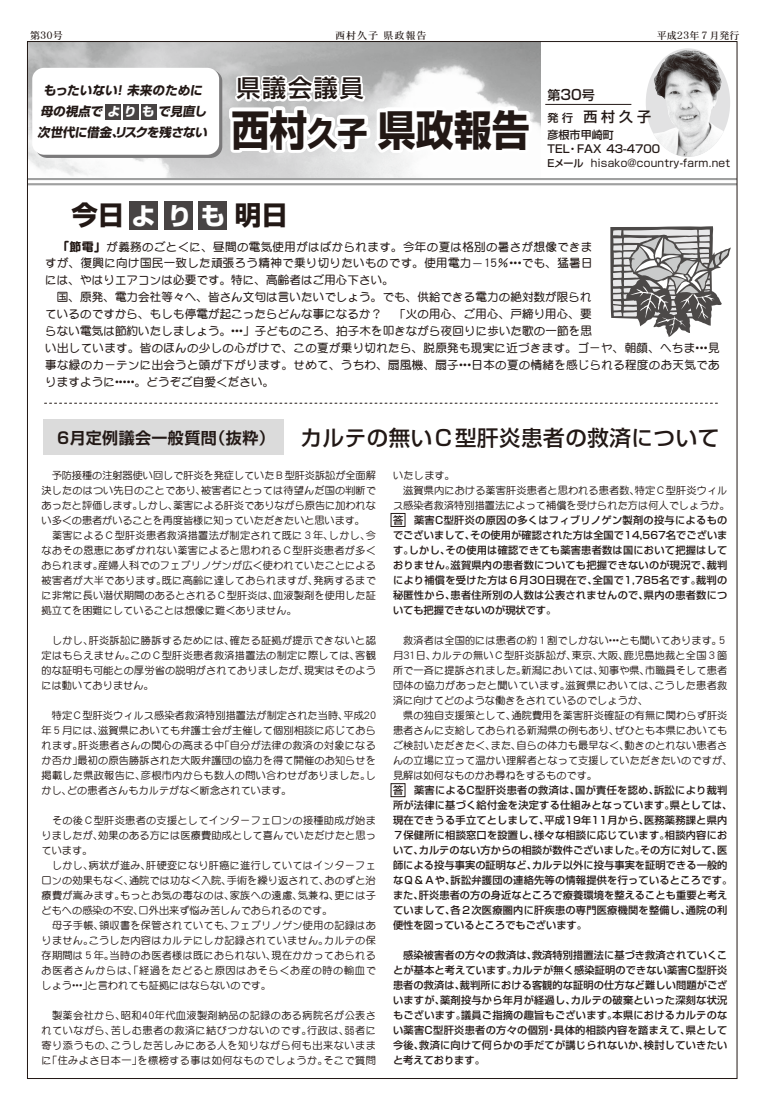
<style>
.page{position:relative;width:772px;height:1112px;background:#fff}
.page>*{position:absolute;margin:0;border:0;box-sizing:border-box;transform-origin:0 0}
.t1{font:700 41.8px "Shin Go Pro";color:#221815;scale:.91 1}
.t2{font:700 26.4px "Shin Go Pro";color:#221815}
.t3{font:500 24px "Shin Go Pro";letter-spacing:.075em;color:#221815}
.t4{font:500 21.5px "Shin Go Pro";letter-spacing:.025em;color:#221815}
.t5{font:700 16px "Shin Go Pro De";letter-spacing:.025em;color:#221815}
.t6{font:500 14px "Shin Go Pro";color:#221815}
.t7{font:500 13px "Shin Go Pro";color:#221815}
.t8{font:700 12.4px/21px "Shin Go Pro";color:#221815;text-align:center}
.t9{font:11.5px/17px "DF Maru Gothic G Bd 90 pv RKSJ H";letter-spacing:.025em;color:#221815}
.t10{font:500 11px/14px "Shin Go Pro";color:#221815}
.t11{font:10.5px "Shin Go Pro";letter-spacing:.025em;color:#221815}
.t12{font:500 10.2px/15px "Shin Go Pro";letter-spacing:.025em;color:#221815}
.t13{font:10.2px/15px "DF Maru Gothic G Md 90 pv RKSJ H";letter-spacing:.01em;color:#221815;text-align:justify}
.t14{font:10px "DFHS Mincho G W5 90 pv RKSJ H";color:#221815}
.t15{font:10px "DFHS Mincho G W5 90 pv RKSJ H";letter-spacing:.1em;color:#221815}
.s1{color:#fff}
.s2{font-size:33px}
.s3{font-size:24.2px;color:#fff}
.s4{font-size:14px}
.s5{font-size:11px}
.s6{font-weight:500;font-size:10px}
.s7{font-family:"DF Maru Gothic SB MP RKSJ H";font-size:12px}
.s8{font-family:"Koz Go Pro"}
.s9{font-family:"DF Maru Gothic G Md 90 pv RKSJ H";font-weight:400}
</style>
<div class="page">
<div style="left:43px;top:418px;width:240px;height:36px;background:#dbdbdb"></div>
<div style="left:645px;top:48px;width:84px;height:109px;background:#e2e2e3;border-radius:50%"></div>
<img style="left:652px;top:50px;width:71px;height:107px">
<img style="left:29px;top:43px;width:511px;height:135px">
<div style="left:27px;top:178px;width:709px;height:7px;background:#a6a7a7"></div>
<hr style="left:27px;top:180px;width:709px;height:3px;background:#fff">
<div style="left:129px;top:201px;width:29px;height:29px;background:#474343"></div>
<div style="left:163px;top:201px;width:29px;height:29px;background:#474343"></div>
<div style="left:197px;top:201px;width:29px;height:29px;background:#474343"></div>
<svg style="left:225px;top:72px;width:310px;height:88px"></svg>
<div style="left:35px;top:70px;width:187px;height:88px;background:#7b7a7b;border-radius:12px"></div>
<div style="left:32px;top:68px;width:187px;height:87px;background:#fff;border-radius:12px"></div>
<div style="left:105px;top:104px;width:16px;height:15px;background:#474343"></div>
<div style="left:123px;top:104px;width:15px;height:15px;background:#474343"></div>
<div style="left:141px;top:104px;width:15px;height:15px;background:#474343"></div>
<hr style="left:545px;top:104px;width:86px;height:1px;background:#221815">
<svg style="left:45px;top:402px;width:672px;height:1px"></svg>
<svg style="left:610px;top:226px;width:120px;height:111px"></svg>
<div style="left:390px;top:513px;width:15px;height:14px;border:1px solid #221815"></div>
<div style="left:390px;top:783px;width:15px;height:14px;border:1px solid #221815"></div>
<p class="t14" style="left:30px;top:30px;width:34px">第30号</p>
<p class="t15" style="left:335px;top:30px;width:93px">西村久子 県政報告</p>
<p class="t14" style="left:656px;top:30px;width:84px">平成23年７月発行</p>
<p class="t8" style="left:38px;top:79px;width:173px">もったいない！未来のために母の視点で <span class="s1">よ り も</span> で見直し次世代に借金、リスクを残さない</p>
<p class="t3" style="left:236px;top:69px;width:129px">県議会議員</p>
<p class="t1" style="left:231px;top:96px;width:329px">西村<span class="s2">久子</span>県政報告</p>
<p class="t2" style="left:71px;top:194px;width:218px">今日<span class="s3">よ り も</span> 明日</p>
<p class="t7" style="left:547px;top:84px;width:49px">第<span class="s4">30</span>号</p>
<p class="t6" style="left:547px;top:105px;width:105px"><span class="s5">発 行</span> 西 村 久 子</p>
<p class="t10" style="left:547px;top:126px;width:114px">彦根市甲崎町　<br>TEL・FAX 43-4700</p>
<p class="t11" style="left:547px;top:154px;width:184px"><span class="s6">Eメール</span> hisako@country-farm.net</p>
<p class="t9" style="left:45px;top:238px;width:675px;text-indent:12px"><span class="s7">「節電」</span>が義務のごとくに、昼間の電気使用がはばかられます。今年の夏は格別の暑さが想像できま<br>すが、復興に向け国民一致した頑張ろう精神で乗り切りたいものです。使用電力<span class="s8">－</span>15％･･･でも、猛暑日<br>には、やはりエアコンは必要です。特に、高齢者はご用心下さい。<br>　国、原発、電力会社等々へ、皆さん文句は言いたいでしょう。でも、供給できる電力の絶対数が限られ<br>ているのですから、もしも停電が起こったらどんな事になるか？　「火の用心、ご用心、戸締り用心、要<br>らない電気は節約いたしましょう。･･･」子どものころ、拍子木を叩きながら夜回りに歩いた歌の一節を思<br>い出しています。皆のほんの少しの心がけで、この夏が乗り切れたら、脱原発も現実に近づきます。ゴーヤ、朝顔、へちま･･･見事な緑のカーテンに出会うと頭が下がります。せめて、うちわ、扇風機、扇子･･･日本の夏の情緒を感じられる程度のお天気でありますように･････。どうぞご自愛ください。</p>
<p class="t5" style="left:57px;top:424px;width:219px">6月定例議会一般質問（抜粋）</p>
<p class="t4" style="left:300px;top:420px;width:420px">カルテの無いＣ型肝炎患者の救済について</p>
<p class="t13" style="left:42px;top:467px;width:336px;text-align:left">　予防接種の注射器使い回しで肝炎を発症していたＢ型肝炎訴訟が全面解決したのはつい先日のことであり、被害者にとっては待望んだ国の判断であったと評価します。しかし、薬害による肝炎でありながら原告に加われない多くの患者がいることを再度皆様に知っていただきたいと思います。　薬害によるＣ型肝炎患者救済措置法が制定されて既に３年、しかし、今なおその恩恵にあずかれない薬害によると思われるＣ型肝炎患者が多くおられます。産婦人科でのフェブリノゲンが広く使われていたことによる被害者が大半であります。既に高齢に達しておられますが、発病するまでに非常に長い潜伏期間のあるとされるＣ型肝炎は、血液製剤を使用した証拠立てを困難にしていることは想像に難くありません。</p>
<p class="t13" style="left:42px;top:632px;width:336px">　しかし、肝炎訴訟に勝訴するためには、確たる証拠が提示できないと認定はもらえません。このＣ型肝炎患者救済措置法の制定に際しては、客観的な証明も可能との厚労省の説明がされておりましたが、現実はそのようには動いておりません。</p>
<p class="t13" style="left:42px;top:707px;width:336px">　特定Ｃ型肝炎ウィルス感染者救済特別措置法が制定された当時、平成20年５月には、滋賀県においても弁護士会が主催して個別相談に応じておられます。肝炎患者さんの関心の高まる中「自分が法律の救済の対象になるか否か」最初の原告勝訴された大阪弁護団の協力を得て開催のお知らせを掲載した県政報告に、彦根市内からも数人の問い合わせがありました。しかし、どの患者さんもカルテがなく断念されています。</p>
<p class="t13" style="left:42px;top:812px;width:336px;text-align:left">　その後Ｃ型肝炎患者の支援としてインターフェロンの接種助成が始まりましたが、効果のある方には医療費助成として喜んでいただけたと思っています。<br>　しかし、病状が進み、肝硬変になり肝癌に進行していてはインターフェロンの効果もなく、通院では功なく入院、手術を繰り返されて、おのずと治療費が嵩みます。もっとお気の毒なのは、家族への遠慮、気兼ね、更には子どもへの感染の不安、口外出来ず悩み苦しんでおられるのです。<br>　母子手帳、領収書を保管されていても、フェブリノゲン使用の記録はありません。こうした内容はカルテにしか記録されていません。カルテの保存期間は５年。当時のお医者様は既におられない、現在かかっておられるお医者さんからは、「経過をたどると原因はおそらくお産の時の輸血でしょう･･･」と言われても証拠にはならないのです。　</p>
<p class="t13" style="left:42px;top:1007px;width:336px">　製薬会社から、昭和40年代血液製剤納品の記録のある病院名が公表されていながら、苦しむ患者の救済に結びつかないのです。行政は、弱者に寄り添うもの、こうした苦しみにある人を知りながら何も出来ないままに「住みよさ日本一」を標榜する事は如何なものでしょうか。そこで質問</p>
<p class="t12" style="left:393px;top:466px;width:338px"><span class="s9">いたします。<br>　滋賀県内における薬害肝炎患者と思われる患者数、特定Ｃ型肝炎ウィルス感染者救済特別措置法によって補償を受けられた方は何人でしょうか。</span>答　薬害C型肝炎の原因の多くはフィブリノゲン製剤の投与によるものでございまして、その使用が確認された方は全国で14,567名でございます。しかし、その使用は確認できても薬害患者数は国において把握はしておりません。滋賀県内の患者数についても把握できないのが現況で、裁判により補償を受けた方は６月30日現在で、全国で1,785名です。裁判の秘匿性から、患者住所別の人数は公表されませんので、県内の患者数についても把握できないのが現状です。</p>
<p class="t12" style="left:393px;top:631px;width:341px"><span class="s9">　救済者は全国的には患者の約１割でしかない･･･とも聞いております。５月31日、カルテの無いＣ型肝炎訴訟が、東京、大阪、鹿児島地裁と全国３箇所で一斉に提訴されました。新潟においては、知事や県、市職員そして患者団体の協力があったと聞いています。滋賀県においては、こうした患者救済に向けてどのような働きをされているのでしょうか、<br>　県の独自支援策として、通院費用を薬害肝炎確証の有無に関わらず肝炎患者さんに支給しておられる新潟県の例もあり、ぜひとも本県においてもご検討いただきたく、また、自らの体力も最早なく、動きのとれない患者さんの立場に立って温かい理解者となって支援していただきたいのですが、見解は如何なものかお尋ねをするものです。<br></span>答　薬害によるC型肝炎患者の救済は、国が責任を認め、訴訟により裁判所が法律に基づく給付金を決定する仕組みとなっています。県としては、現在できうる手立てとしまして、平成19年11月から、医務薬務課と県内７保健所に相談窓口を設置し、様々な相談に応じています。相談内容において、カルテのない方からの相談が数件ございました。その方に対して、医師による投与事実の証明など、カルテ以外に投与事実を証明できる一般的なＱ＆Ａや、訴訟弁護団の連絡先等の情報提供を行っているところです。また、肝炎患者の方の身近なところで療養環境を整えることも重要と考えていまして、各２次医療圏内に肝疾患の専門医療機関を整備し、通院の利便性を図っているところでもございます。</p>
<p class="t12" style="left:393px;top:946px;width:336px;text-align:justify">　感染被害者の方々の救済は、救済特別措置法に基づき救済されていくことが基本と考えています。カルテが無く感染証明のできない薬害C型肝炎患者の救済は、裁判所における客観的な証明の仕方など難しい問題がございますが、薬剤投与から年月が経過し、カルテの破棄といった深刻な状況もございます。議員ご指摘の趣旨もございます。本県におけるカルテのない薬害C型肝炎患者の方々の個別・具体的相談内容を踏まえて、県として今後、救済に向けて何らかの手だてが講じられないか、検討していきたいと考えております。</p>
</div>
